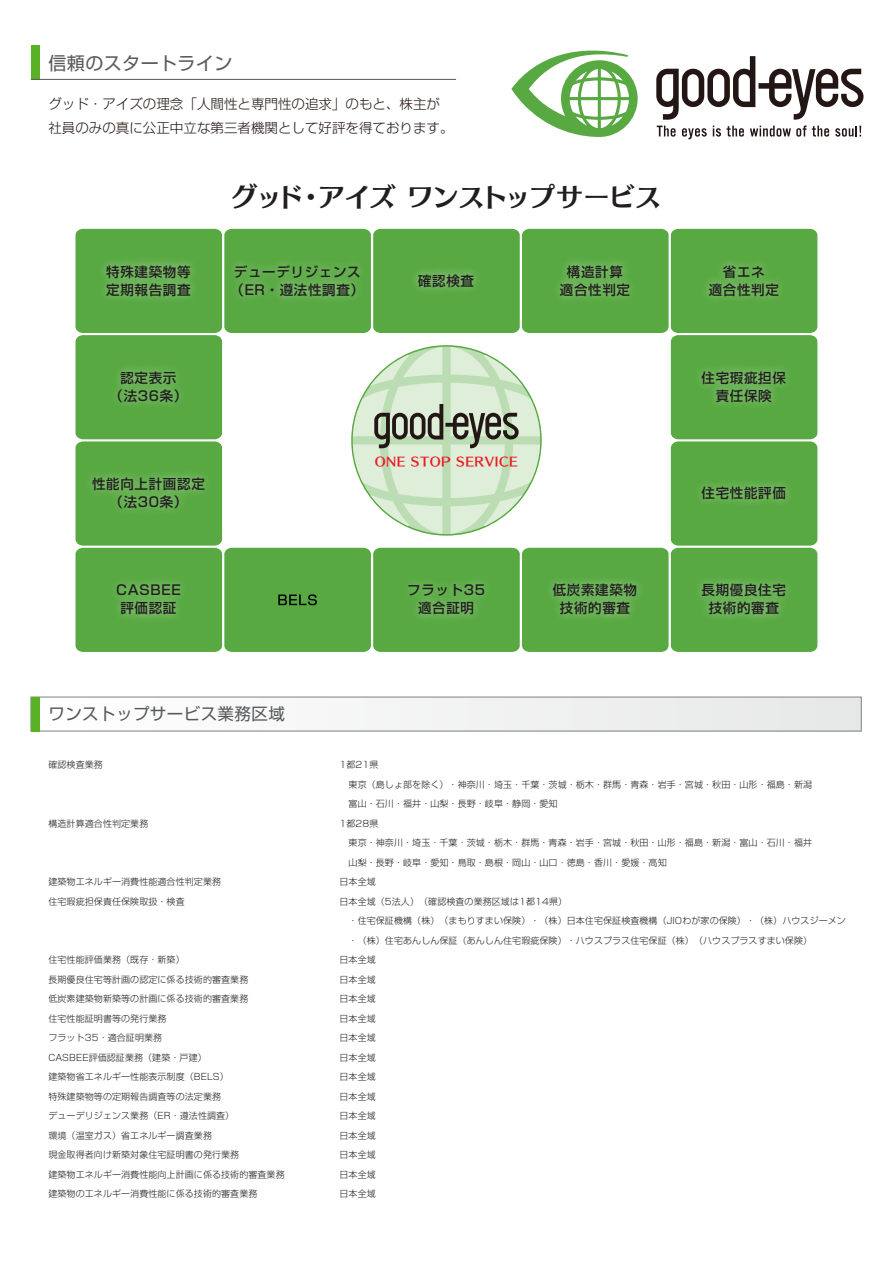
<style>
.page{position:relative;width:893px;height:1263px;background:#fff}
.page>*{position:absolute;margin:0;border:0;box-sizing:border-box;transform-origin:0 0}
.t1{font:27px "Skip Std B";letter-spacing:-.07em;color:#221e1f}
.t2{font:18px "Shin Go Pro";letter-spacing:.025em;color:#58595b}
.t3{font:16.5px "Shin Go Pro";letter-spacing:.025em;color:#58595b}
.t4{font:500 13.5px/18px "Shin Go Pro";letter-spacing:.05em;color:#221e1f;text-align:center}
.t5{font:300 13.5px/23.7px "Shin Go Pro";color:#231815}
.t6{font:12px "Skip Std B";letter-spacing:.05em;color:#ec1b23}
.t7{font:300 9px/19.5px "Shin Go Pro";letter-spacing:.01em;color:#221e1f}
</style>
<div class="page">
<svg style="left:511px;top:50px;width:127px;height:87px"></svg>
<svg style="left:656px;top:56px;width:207px;height:64px"></svg>
<svg style="left:657px;top:126px;width:19px;height:11px"></svg>
<svg style="left:682px;top:128px;width:25px;height:11px"></svg>
<svg style="left:713px;top:126px;width:8px;height:11px"></svg>
<svg style="left:727px;top:126px;width:17px;height:11px"></svg>
<svg style="left:750px;top:126px;width:79px;height:11px"></svg>
<svg style="left:835px;top:126px;width:26px;height:11px"></svg>
<div style="left:31px;top:45px;width:8px;height:34px;background:#59b224"></div>
<hr style="left:31px;top:79px;width:425px;height:1px;background:#595757">
<div style="left:31px;top:697px;width:830px;height:34px;background:#f3f3f3"></div>
<div style="left:31px;top:697px;width:831px;height:34px;border:1px solid #808183"></div>
<div style="left:31px;top:697px;width:8px;height:34px;background:#59b224"></div>
<svg style="left:75px;top:228px;width:743px;height:424px"></svg>
<img style="left:689px;top:358px;width:111px;height:58px">
<img style="left:696px;top:252px;width:96px;height:58px">
<h2 class="t2" style="left:48px;top:48px;width:186px">信頼のスタートライン</h2>
<h3 class="t5" style="left:48px;top:91px;width:406px">グッド・アイズの理念「人間性と専門性の追求」のもと、株主が社員のみの真に公正中立な第三者機関として好評を得ております。</h3>
<h3 class="t4" style="left:106px;top:261px;width:86px;text-align:left">特殊建築物等定期報告調査</h3>
<h1 class="t1" style="left:231px;top:176px;width:433px">グッド・アイズ ワンストップサービス</h1>
<h3 class="t4" style="left:230px;top:261px;width:135px;text-align:left">デューデリジェンス（ER・遵法性調査）</h3>
<h3 class="t4" style="left:418px;top:270px;width:58px">確認検査</h3>
<h3 class="t4" style="left:560px;top:261px;width:72px">構造計算適合性判定</h3>
<h3 class="t4" style="left:110px;top:367px;width:79px">認定表示<br>（法36条）</h3>
<h3 class="t4" style="left:92px;top:473px;width:114px">性能向上計画認定（法30条）</h3>
<h3 class="t4" style="left:116px;top:580px;width:66px">CASBEE評価認証</h3>
<h3 class="t6" style="left:375px;top:452px;width:144px">ONE STOP SERVICE</h3>
<h3 class="t4" style="left:407px;top:580px;width:79px">フラット35適合証明</h3>
<h3 class="t4" style="left:553px;top:580px;width:86px">低炭素建築物技術的審査</h3>
<h3 class="t3" style="left:48px;top:700px;width:238px">ワンストップサービス業務区域</h3>
<h3 class="t4" style="left:709px;top:261px;width:72px">省エネ<br>適合性判定</h3>
<h3 class="t4" style="left:702px;top:367px;width:86px">住宅瑕疵担保責任保険</h3>
<h3 class="t4" style="left:702px;top:482px;width:86px">住宅性能評価</h3>
<h3 class="t4" style="left:702px;top:580px;width:86px">長期優良住宅技術的審査</h3>
<p class="t7" style="left:48px;top:754px;width:56px">確認検査業務</p>
<p class="t7" style="left:48px;top:812px;width:101px">構造計算適合性判定業務</p>
<p class="t7" style="left:48px;top:871px;width:174px">建築物エネルギー消費性能適合性判定業務住宅瑕疵担保責任保険取扱・検査</p>
<p class="t7" style="left:48px;top:949px;width:238px">住宅性能評価業務（既存・新築）<br>長期優良住宅等計画の認定に係る技術的審査業務<br>低炭素建築物新築等の計画に係る技術的審査業務<br>住宅性能証明書等の発行業務<br>フラット35・適合証明業務<br>CASBEE評価認証業務（建築・戸建）<br>建築物省エネルギー性能表示制度（BELS）<br>特殊建築物等の定期報告調査等の法定業務<br>デューデリジェンス業務（ER・遵法性調査）<br>環境（温室ガス）省エネルギー調査業務<br>現金取得者向け新築対象住宅証明書の発行業務<br>建築物エネルギー消費性能向上計画に係る技術的審査業務建築物のエネルギー消費性能に係る技術的審査業務</p>
<p class="t7" style="left:339px;top:754px;width:474px">1都21県<br>　東京（島しょ部を除く）・神奈川・埼玉・千葉・茨城・栃木・群馬・青森・岩手・宮城・秋田・山形・福島・新潟　富山・石川・福井・山梨・長野・岐阜・静岡・愛知<br>1都28県</p>
<p class="t7" style="left:339px;top:832px;width:508px;text-indent:9px">東京・神奈川・埼玉・千葉・茨城・栃木・群馬・青森・岩手・宮城・秋田・山形・福島・新潟・富山・石川・福井<br>　山梨・長野・岐阜・愛知・鳥取・島根・岡山・山口・徳島・香川・愛媛・高知<br>日本全域<br>日本全域（5法人）（確認検査の業務区域は1都14県）<br>　・住宅保証機構（株）（まもりすまい保険）・（株）日本住宅保証検査機構（JIOわが家の保険）・（株）ハウスジーメン　・（株）住宅あんしん保証（あんしん住宅瑕疵保険）・ハウスプラス住宅保証（株）（ハウスプラスすまい保険）<br>日本全域<br>日本全域<br>日本全域<br>日本全域<br>日本全域<br>日本全域<br>日本全域<br>日本全域<br>日本全域<br>日本全域<br>日本全域<br>日本全域<br>日本全域</p>
</div>
